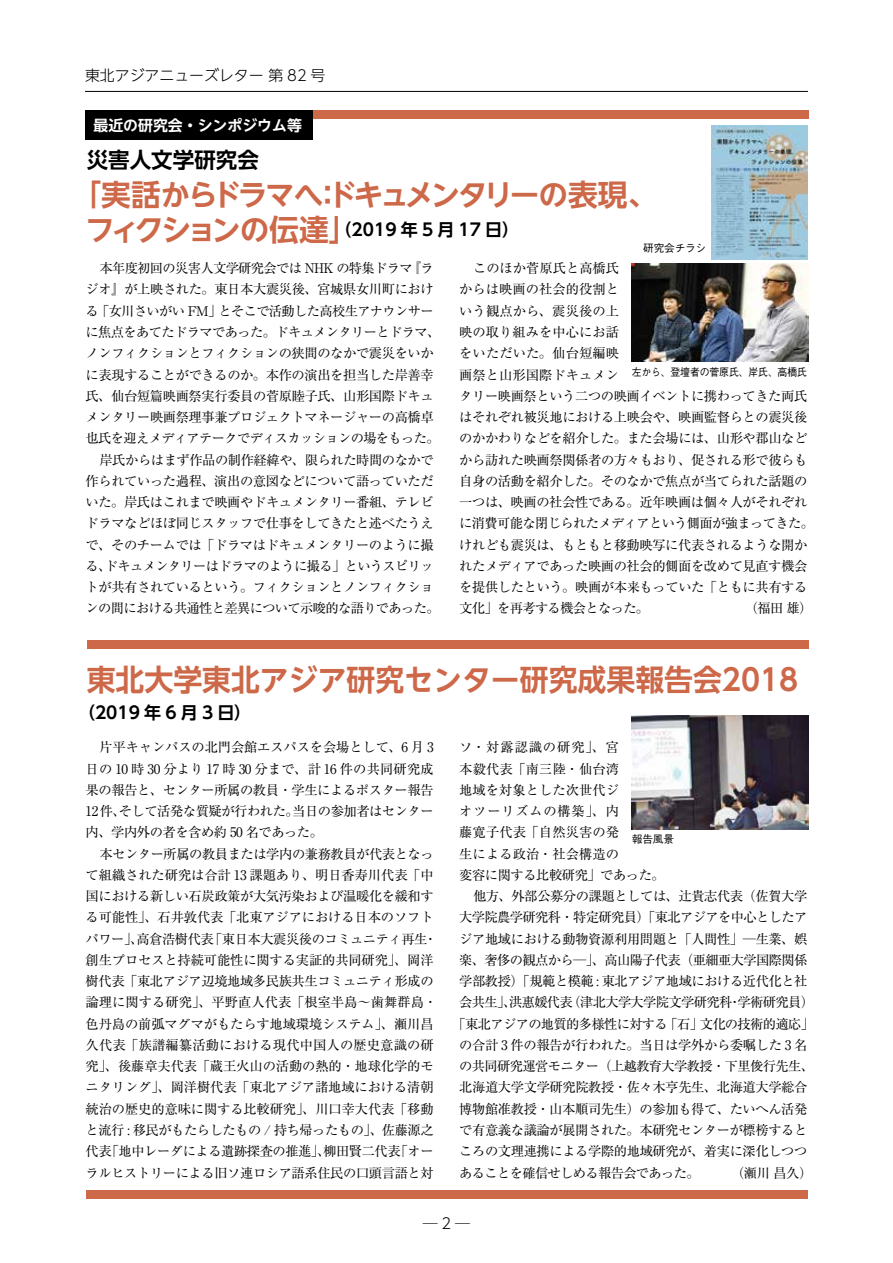
<style>
.page{position:relative;width:893px;height:1263px;background:#fff}
.page>*{position:absolute;margin:0;border:0;box-sizing:border-box;transform-origin:0 0}
.t1{font:700 29.7px "UD Shin Go NT Pro De";color:#cd6849}
.t2{font:700 29.7px "UD Shin Go NT Pro De";letter-spacing:-.085em;color:#cd6849}
.t3{font:700 21.45px "UD Shin Go NT Pro De";color:#000}
.t4{font:700 16.95px "UD Shin Go NT Pro De";color:#000}
.t5{font:300 14.85px "UD Shin Go NT Pro";color:#000}
.t6{font:700 14.85px "UD Shin Go NT Pro De";color:#fff}
.t7{font:13.35px/21.3px "Ryumin Pro";letter-spacing:-.03em;color:#000;text-align:center}
.t8{font:13.35px/21.3px "Ryumin Pro";letter-spacing:-.01em;color:#000}
.t9{font:13.35px "Ryumin Pro";letter-spacing:-.05em;color:#000}
.t10{font:13.35px "Ryumin Pro";letter-spacing:.005em;color:#000}
.t11{font:13.35px "Ryumin Pro";letter-spacing:.065em;color:#000}
.t12{font:13.35px "Ryumin Pro";letter-spacing:.01em;color:#000}
.t13{font:13.35px "Ryumin Pro";letter-spacing:.055em;color:#000}
.t14{font:500 10.65px "Gothic BBB Pro";letter-spacing:-.01em;color:#000;scale:.93 1}
.t15{font:500 10.65px "Gothic BBB Pro";letter-spacing:-.01em;color:#000}
.s1{font-size:29.7px;color:#cd6849}
</style>
<div class="page">
<hr style="left:85px;top:91px;width:723px;height:1px;background:#000">
<div style="left:86px;top:1191px;width:721px;height:8px;background:#cd6849"></div>
<div style="left:87px;top:111px;width:721px;height:8px;background:#cd6849"></div>
<div style="left:87px;top:640px;width:721px;height:8px;background:#cd6849"></div>
<div style="left:85px;top:111px;width:228px;height:29px;background:#000"></div>
<img style="left:712px;top:125px;width:95px;height:135px">
<img style="left:632px;top:263px;width:176px;height:99px">
<img style="left:632px;top:716px;width:176px;height:113px">
<p class="t5" style="left:85px;top:63px;width:242px">東北アジアニューズレター 第 82 号</p>
<p class="t6" style="left:94px;top:113px;width:210px">最近の研究会・シンポジウム等</p>
<h2 class="t3" style="left:87px;top:142px;width:174px">災害人文学研究会</h2>
<h1 class="t2" style="left:72px;top:171px;width:587px">「実話からドラマへ：ドキュメンタリーの表現、</h1>
<p class="t4" style="left:85px;top:216px;width:435px"><span class="s1">フィクションの伝達」</span>（2019 年 5 月 17 日）</p>
<p class="t15" style="left:643px;top:239px;width:64px">研究会チラシ</p>
<p class="t7" style="left:86px;top:257px;width:356px">本年度初回の災害人文学研究会では NHK の特集ドラマ『ラ<br>ジオ』が上映された。東日本大震災後、宮城県女川町における「女川さいがい FM」とそこで活動した高校生アナウンサーに焦点をあてたドラマであった。ドキュメンタリーとドラマ、ノンフィクションとフィクションの狭間のなかで震災をいかに表現することができるのか。本作の演出を担当した岸善幸氏、仙台短篇映画祭実行委員の菅原睦子氏、山形国際ドキュメンタリー映画祭理事兼プロジェクトマネージャーの高橋卓也氏を迎えメディアテークでディスカッションの場をもった。岸氏からはまず作品の制作経緯や、限られた時間のなかで<br>作られていった過程、演出の意図などについて語っていただいた。岸氏はこれまで映画やドキュメンタリー番組、テレビドラマなどほぼ同じスタッフで仕事をしてきたと述べたうえで、そのチームでは「ドラマはドキュメンタリーのように撮る、ドキュメンタリーはドラマのように撮る」というスピリットが共有されているという。フィクションとノンフィクションの間における共通性と差異について示唆的な語りであった。</p>
<p class="t7" style="left:459px;top:257px;width:356px;text-align:left;text-indent:14px">このほか菅原氏と高橋氏<br>からは映画の社会的役割と<br>いう観点から、震災後の上<br>映の取り組みを中心にお話<br>をいただいた。仙台短編映<br>画祭と山形国際ドキュメン<br>タリー映画祭という二つの映画イベントに携わってきた両氏はそれぞれ被災地における上映会や、映画監督らとの震災後のかかわりなどを紹介した。また会場には、山形や郡山などから訪れた映画祭関係者の方々もおり、促される形で彼らも自身の活動を紹介した。そのなかで焦点が当てられた話題の一つは、映画の社会性である。近年映画は個々人がそれぞれに消費可能な閉じられたメディアという側面が強まってきた。けれども震災は、もともと移動映写に代表されるような開かれたメディアであった映画の社会的側面を改めて見直す機会を提供したという。映画が本来もっていた「ともに共有する文化」を再考する機会となった。</p>
<p class="t14" style="left:632px;top:363px;width:190px">左から、登壇者の菅原氏、岸氏、高橋氏</p>
<p class="t7" style="left:745px;top:597px;width:69px">（福田 雄）</p>
<h1 class="t1" style="left:87px;top:656px;width:713px">東北大学東北アジア研究センター研究成果報告会2018</h1>
<p class="t4" style="left:78px;top:699px;width:175px">（2019 年 6 月 3 日）</p>
<p class="t7" style="left:86px;top:736px;width:350px;text-align:justify;text-indent:14px">片平キャンパスの北門会館エスパスを会場として、6 月 3日の 10 時 30 分より 17 時 30 分まで、計 16 件の共同研究成果の報告と、センター所属の教員・学生によるポスター報告12件、そして活発な質疑が行われた。当日の参加者はセンター内、学内外の者を含め約 50 名であった。</p>
<p class="t8" style="left:86px;top:842px;width:353px;text-indent:14px">本センター所属の教員または学内の兼務教員が代表となって組織された研究は合計 13 課題あり、明日香寿川代表「中国における新しい石炭政策が大気汚染および温暖化を緩和する可能性」、石井敦代表「北東アジアにおける日本のソフトパワー」、高倉浩樹代表「東日本大震災後のコミュニティ再生・創生プロセスと持続可能性に関する実証的共同研究」、岡洋樹代表「東北アジア辺境地域多民族共生コミュニティ形成の論理に関する研究」、平野直人代表「根室半島〜歯舞群島・色丹島の前弧マグマがもたらす地域環境システム」、瀬川昌久代表「族譜編纂活動における現代中国人の歴史意識の研究」、後藤章夫代表「蔵王火山の活動の熱的・地球化学的モニタリング」、岡洋樹代表「東北アジア諸地域における清朝統治の歴史的意味に関する比較研究」、川口幸大代表「移動と流行 : 移民がもたらしたもの / 持ち帰ったもの」、佐藤源之代表「地中レーダによる遺跡探査の推進」、柳田賢二代表「オーラルヒストリーによる旧ソ連ロシア語系住民の口頭言語と対</p>
<p class="t11" style="left:459px;top:737px;width:161px">ソ・対露認識の研究」、宮</p>
<p class="t12" style="left:459px;top:758px;width:161px">本毅代表「南三陸・仙台湾</p>
<p class="t10" style="left:459px;top:779px;width:161px">地域を対象とした次世代ジ</p>
<p class="t13" style="left:459px;top:800px;width:161px">オツーリズムの構築」、内</p>
<p class="t10" style="left:459px;top:822px;width:161px">藤寛子代表「自然災害の発</p>
<p class="t10" style="left:459px;top:843px;width:161px">生による政治・社会構造の</p>
<p class="t7" style="left:459px;top:863px;width:207px">変容に関する比較研究」であった。</p>
<p class="t7" style="left:473px;top:884px;width:336px">他方、外部公募分の課題としては、辻貴志代表（佐賀大学</p>
<p class="t9" style="left:459px;top:907px;width:350px">大学院農学研究科・特定研究員）「東北アジアを中心としたア</p>
<p class="t7" style="left:459px;top:927px;width:350px">ジア地域における動物資源利用問題と「人間性」─生業、娯</p>
<p class="t9" style="left:459px;top:949px;width:350px">楽、奢侈の観点から─」、高山陽子代表（亜細亜大学国際関係</p>
<p class="t7" style="left:459px;top:969px;width:350px">学部教授）「規範と模範 : 東北アジア地域における近代化と社</p>
<p class="t9" style="left:459px;top:992px;width:356px">会共生」、洪惠媛代表（津北大学大学院文学研究科・学術研究員）</p>
<p class="t9" style="left:453px;top:1013px;width:363px">「東北アジアの地質的多様性に対する「石」文化の技術的適応」</p>
<p class="t7" style="left:459px;top:1033px;width:350px">の合計 3 件の報告が行われた。当日は学外から委嘱した 3 名</p>
<p class="t9" style="left:459px;top:1056px;width:356px">の共同研究運営モニター（上越教育大学教授・下里俊行先生、</p>
<p class="t7" style="left:459px;top:1076px;width:350px">北海道大学文学研究院教授・佐々木亨先生、北海道大学総合</p>
<p class="t7" style="left:459px;top:1097px;width:350px">博物館准教授・山本順司先生）の参加も得て、たいへん活発</p>
<p class="t7" style="left:459px;top:1118px;width:350px">で有意義な議論が展開された。本研究センターが標榜すると</p>
<p class="t7" style="left:459px;top:1140px;width:350px">ころの文理連携による学際的地域研究が、着実に深化しつつ</p>
<p class="t9" style="left:459px;top:1162px;width:242px">あることを確信せしめる報告会であった。</p>
<p class="t7" style="left:731px;top:1161px;width:83px">（瀬川 昌久）</p>
<p class="t15" style="left:632px;top:830px;width:44px">報告風景</p>
<p class="t5" style="left:423px;top:1212px;width:49px">─2─</p>
</div>
